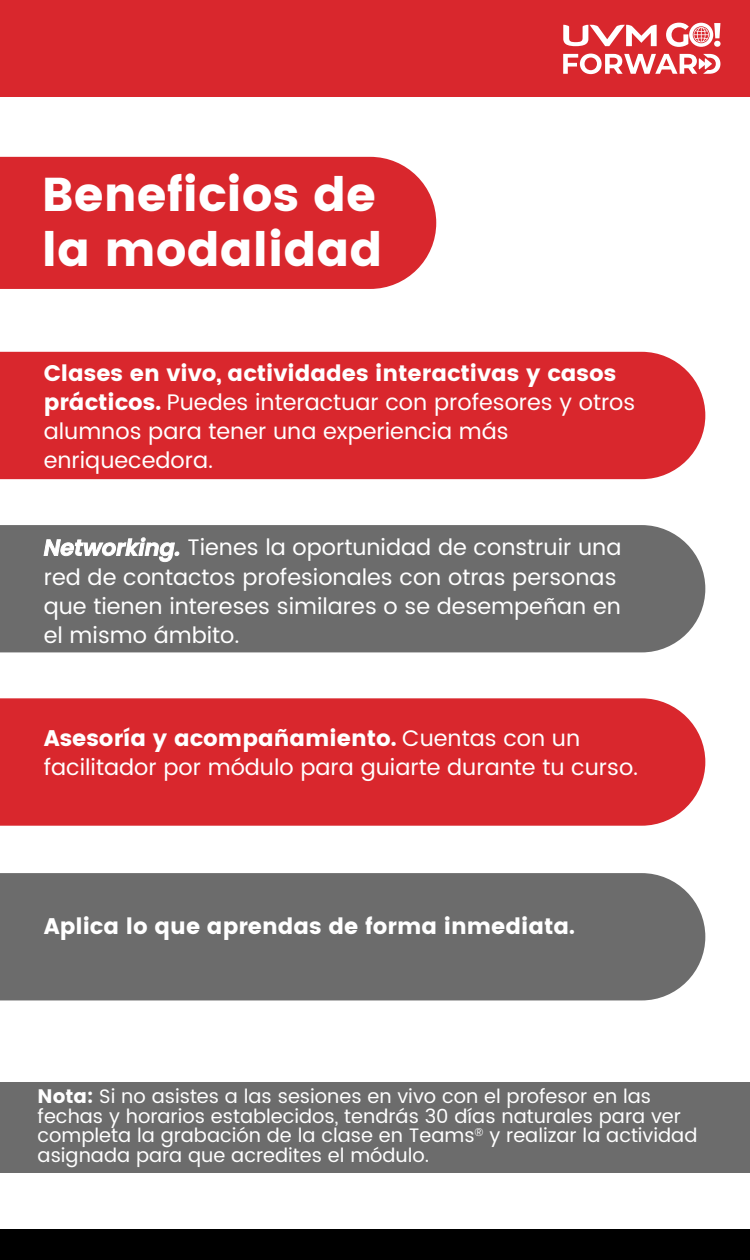
<style>
.page{position:relative;width:750px;height:1260px;background:#fff}
.page>*{position:absolute;margin:0;border:0;box-sizing:border-box;transform-origin:0 0}
.t1{font:47.4px/54.4px "Poppins";color:#fff}
.t2{font:22.5px/29.1px "Poppins";color:#fff}
.t3{font:22.5px "Poppins";color:#fff}
.t4{font:19.5px/19.5px "Poppins";color:#fff}
.s1{font-style:inherit}
.s2{font-weight:600;font-style:italic}
</style>
<div class="page">
<div style="left:0;top:0;width:750px;height:97px;background:#d9272d"></div>
<svg style="left:563px;top:25px;width:94px;height:21px"></svg>
<svg style="left:666px;top:23px;width:54px;height:24px"></svg>
<svg style="left:563px;top:54px;width:157px;height:20px"></svg>
<div style="left:0;top:1230px;width:750px;height:30px;background:#000"></div>
<div style="left:0;top:157px;width:436px;height:132px;background:#d9272d"></div>
<div style="left:0;top:1082px;width:750px;height:91px;background:#6c6c6c"></div>
<div style="left:0;top:352px;width:705px;height:127px;background:#d9272d"></div>
<div style="left:0;top:525px;width:705px;height:127px;background:#6c6c6c"></div>
<div style="left:0;top:698px;width:705px;height:128px;background:#d9272d"></div>
<div style="left:0;top:873px;width:705px;height:127px;background:#6c6c6c"></div>
<h1 class="t1" style="left:42px;top:168px;width:342px">Beneficios de la modalidad</h1>
<p class="t2" style="left:44px;top:359px;width:593px"><span class="s1">Clases en vivo, actividades interactivas y casos prácticos.</span> Puedes interactuar con profesores y otros alumnos para tener una experiencia más enriquecedora.</p>
<p class="t2" style="left:44px;top:534px;width:579px"><span class="s2">Networking.</span> Tienes la oportunidad de construir una red de contactos profesionales con otras personas que tienen intereses similares o se desempeñan en el mismo ámbito.</p>
<p class="t2" style="left:44px;top:725px;width:596px;line-height:28.5px"><span class="s1">Asesoría y acompañamiento.</span> Cuentas con un facilitador por módulo para guiarte durante tu curso.</p>
<p class="t3" style="left:44px;top:913px;width:533px">Aplica lo que aprendas de forma inmediata.</p>
<p class="t4" style="left:38px;top:1087px;width:661px"><span class="s1">Nota:</span> Si no asistes a las sesiones en vivo con el profesor en las fechas y horarios establecidos, tendrás 30 días naturales para ver completa la grabación de la clase en Teams<sup>®</sup> y realizar la actividad asignada para que acredites el módulo.</p>
</div>
